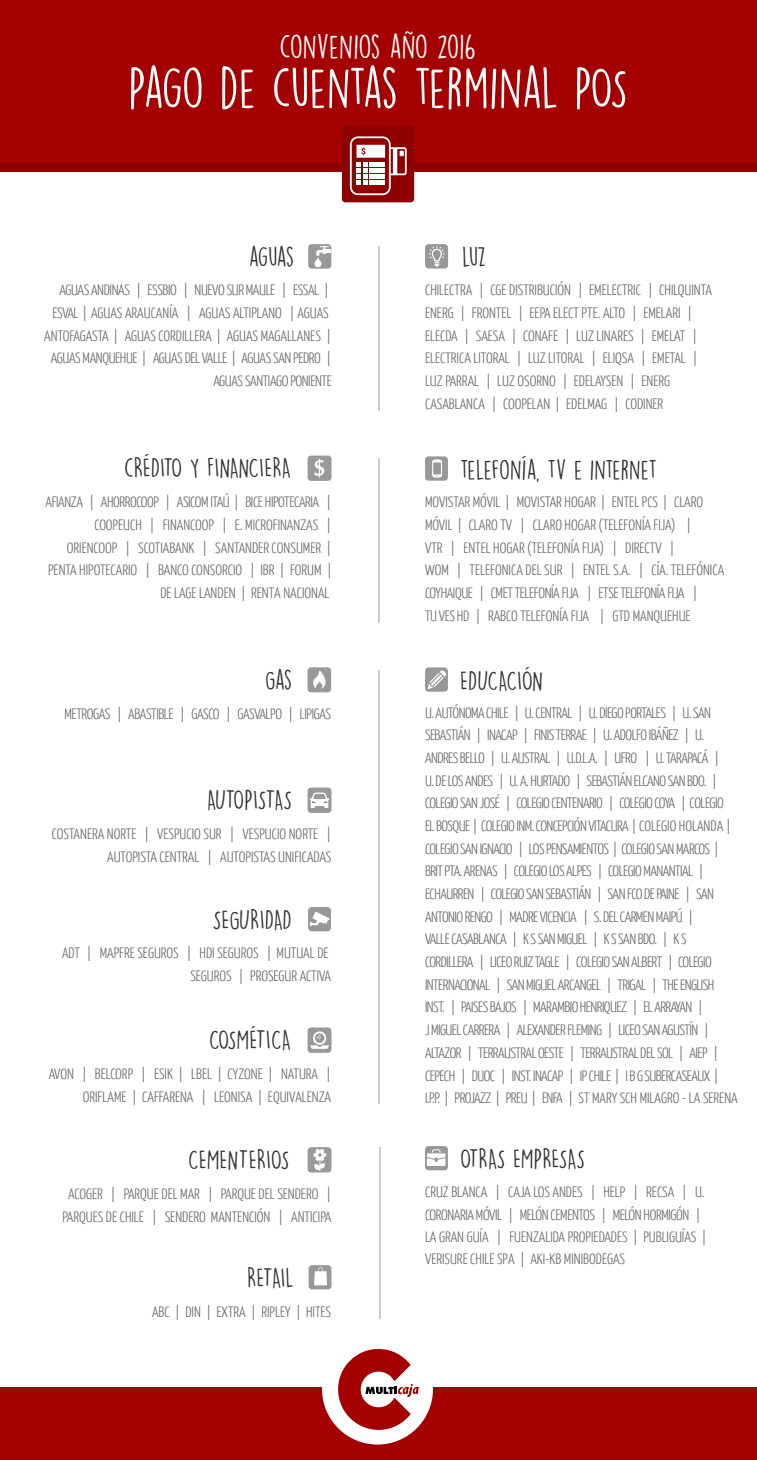
<style>
.page{position:relative;width:757px;height:1460px;background:#fff}
.page>*{position:absolute;margin:0;border:0;box-sizing:border-box;transform-origin:0 0}
.t1{font:51.6px "DK Lemon Yellow Sun";letter-spacing:-.03em;color:#fff}
.t2{font:30.2px "DK Lemon Yellow Sun";letter-spacing:-.01em;color:#fff}
.t3{font:25px "DK Lemon Yellow Sun";letter-spacing:-.01em;color:#333}
.t4{font:25px "DK Lemon Yellow Sun";letter-spacing:-.04em;color:#333}
.t5{font:300 15px/22.7px "Yanone Kaffeesatz";color:#666;text-align:right}
.t6{font:300 15px/22.7px "Yanone Kaffeesatz";letter-spacing:-.025em;color:#666;text-align:right}
</style>
<div class="page">
<hr style="left:380px;top:1147px;width:1px;height:172px;background:#999">
<div style="left:425px;top:456px;width:23px;height:25px;background:#989898;border-radius:4px"></div>
<svg style="left:432px;top:459px;width:10px;height:19px"></svg>
<div style="left:0;top:161px;width:757px;height:11px;background:#8e0000"></div>
<div style="left:0;top:0;width:757px;height:163px;background:#a40000"></div>
<div style="left:342px;top:126px;width:72px;height:76px;background:#8e0000;border-radius:4px"></div>
<hr style="left:379px;top:246px;width:1px;height:165px;background:#999">
<div style="left:425px;top:244px;width:23px;height:25px;background:#989898;border-radius:4px"></div>
<svg style="left:429px;top:246px;width:16px;height:21px"></svg>
<div style="left:308px;top:456px;width:24px;height:25px;background:#999;border-radius:4px"></div>
<svg style="left:314px;top:459px;width:10px;height:18px"></svg>
<div style="left:308px;top:244px;width:23px;height:25px;background:#989898;border-radius:4px"></div>
<svg style="left:315px;top:246px;width:16px;height:21px"></svg>
<hr style="left:379px;top:458px;width:1px;height:165px;background:#999">
<div style="left:425px;top:667px;width:23px;height:25px;background:#989898;border-radius:4px"></div>
<svg style="left:427px;top:670px;width:19px;height:19px"></svg>
<div style="left:308px;top:788px;width:24px;height:25px;background:#999;border-radius:4px"></div>
<svg style="left:310px;top:792px;width:19px;height:16px"></svg>
<div style="left:308px;top:907px;width:23px;height:24px;background:#989898;border-radius:4px"></div>
<svg style="left:310px;top:912px;width:20px;height:14px"></svg>
<div style="left:308px;top:667px;width:23px;height:25px;background:#999;border-radius:4px"></div>
<svg style="left:313px;top:670px;width:13px;height:19px"></svg>
<hr style="left:379px;top:670px;width:1px;height:434px;background:#999">
<div style="left:309px;top:1265px;width:23px;height:24px;background:#989898;border-radius:4px"></div>
<svg style="left:314px;top:1267px;width:13px;height:18px"></svg>
<div style="left:308px;top:1028px;width:24px;height:25px;background:#999;border-radius:4px"></div>
<svg style="left:310px;top:1031px;width:19px;height:18px"></svg>
<div style="left:425px;top:1146px;width:23px;height:24px;background:#989898;border-radius:4px"></div>
<svg style="left:427px;top:1149px;width:18px;height:17px"></svg>
<div style="left:308px;top:1147px;width:24px;height:26px;background:#999;border-radius:4px"></div>
<svg style="left:313px;top:1149px;width:13px;height:22px"></svg>
<svg style="left:350px;top:136px;width:57px;height:59px"></svg>
<div style="left:0;top:1387px;width:757px;height:73px;background:#a40000"></div>
<div style="left:322px;top:1334px;width:111px;height:111px;background:#fff;border-radius:50%"></div>
<svg style="left:338px;top:1349px;width:81px;height:81px"></svg>
<h2 class="t2" style="left:280px;top:27px;width:198px">CONVENIOS AÑO 2016</h2>
<h1 class="t1" style="left:128px;top:56px;width:501px">PAGO DE CUENTAS TERMINAL POS</h1>
<h3 class="t3" style="left:249px;top:241px;width:46px">AGUAS</h3>
<h3 class="t3" style="left:462px;top:241px;width:25px">LUZ</h3>
<p class="t6" style="left:44px;top:278px;width:289px">AGUAS ANDINAS | ESSBIO | NUEVO SUR MAULE | ESSAL | ESVAL | AGUAS ARAUCANÍA | AGUAS ALTIPLANO | AGUAS ANTOFAGASTA | AGUAS CORDILLERA | AGUAS MAGALLANES | AGUASMANQUEHUE | AGUAS DEL VALLE | AGUASSAN PEDRO | AGUASSANTIAGO PONIENTE</p>
<p class="t5" style="left:425px;top:278px;width:288px;text-align:left">CHILECTRA | CGE DISTRIBUCIÓN | EMELECTRIC | CHILQUINTA ENERG | FRONTEL | EEPA ELECT PTE. ALTO | EMELARI | ELECDA | SAESA | CONAFE | LUZ LINARES | EMELAT | ELECTRICA LITORAL | LUZ LITORAL | ELIQSA | EMETAL | LUZ PARRAL | LUZ OSORNO | EDELAYSEN | ENERG CASABLANCA | COOPELAN | EDELMAG | CODINER</p>
<h3 class="t3" style="left:124px;top:453px;width:169px">CRÉDITO Y FINANCIERA</h3>
<h3 class="t3" style="left:460px;top:454px;width:199px">TELEFONÍA, TV E INTERNET</h3>
<p class="t5" style="left:46px;top:490px;width:288px">AFIANZA | AHORROCOOP | ASICOMITAÚ | BICE HIPOTECARIA | COOPEUCH | FINANCOOP | E. MICROFINANZAS | ORIENCOOP | SCOTIABANK | SANTANDER CONSUMER | PENTA HIPOTECARIO | BANCO CONSORCIO | IBR | FORUM | DE LAGE LANDEN | RENTA NACIONAL</p>
<p class="t5" style="left:425px;top:490px;width:301px;text-align:left">MOVISTAR MÓVIL | MOVISTAR HOGAR | ENTEL PCS | CLARO MÓVIL | CLARO TV | CLARO HOGAR (TELEFONÍA FIJA) |<br>VTR | ENTEL HOGAR (TELEFONÍA FIJA) | DIRECTV |<br>WOM | TELEFONICA DEL SUR | ENTEL S.A. | CÍA. TELEFÓNICA COYHAIQUE | CMETTELEFONÍA FIJA | ETSETELEFONÍA FIJA |<br>TU VES HD | RABCO TELEFONÍA FIJA | GTD MANQUEHUE</p>
<h3 class="t3" style="left:265px;top:665px;width:29px">GAS</h3>
<p class="t6" style="left:65px;top:702px;width:268px">METROGAS | ABASTIBLE | GASCO | GASVALPO | LIPIGAS</p>
<h3 class="t4" style="left:207px;top:785px;width:86px">AUTOPISTAS</h3>
<p class="t5" style="left:52px;top:822px;width:281px">COSTANERA NORTE | VESPUCIO SUR | VESPUCIO NORTE |<br>AUTOPISTA CENTRAL | AUTOPISTAS UNIFICADAS</p>
<h3 class="t3" style="left:213px;top:904px;width:81px">SEGURIDAD</h3>
<p class="t5" style="left:62px;top:941px;width:271px">ADT | MAPFRE SEGUROS | HDI SEGUROS | MUTUAL DE<br>SEGUROS | PROSEGUR ACTIVA</p>
<h3 class="t3" style="left:209px;top:1024px;width:83px">COSMÉTICA</h3>
<p class="t5" style="left:49px;top:1062px;width:284px">AVON | BELCORP | ESIK | LBEL | CYZONE | NATURA |<br>ORIFLAME | CAFFARENA | LEONISA | EQUIVALENZA</p>
<h3 class="t3" style="left:460px;top:665px;width:84px">EDUCACIÓN</h3>
<p class="t6" style="left:425px;top:701px;width:314px;text-align:left">U. AUTÓNOMACHILE | U. CENTRAL | U. DIEGOPORTALES | U. SAN SEBASTIÁN | INACAP | FINIS TERRAE | U. ADOLFO IBÁÑEZ | U.<br>ANDRES BELLO | U. AUSTRAL | U.D.L.A. | UFRO | U. TARAPACÁ |<br>U. DELOS ANDES | U. A.HURTADO | SEBASTIÁNELCANO SAN BDO. | COLEGIOSAN JOSÉ | COLEGIO CENTENARIO | COLEGIOCOYA | COLEGIO<br>EL BOSQUE | COLEGIO INM.CONCEPCIÓNVITACURA | COLEGIO HOLANDA | COLEGIOSAN IGNACIO | LOSPENSAMIENTOS | COLEGIO SAN MARCOS | BRIT PTA. ARENAS | COLEGIOLOSALPES | COLEGIO MANANTIAL | ECHAURREN | COLEGIO SANSEBASTIÁN | SAN FCODE PAINE | SAN ANTONIORENGO | MADRE VICENCIA | S. DEL CARMEN MAIPÚ | VALLECASABLANCA | K S SANMIGUEL | K S SANBDO. | K S CORDILLERA | LICEO RUIZTAGLE | COLEGIO SAN ALBERT | COLEGIO INTERNACIONAL | SAN MIGUEL ARCANGEL | TRIGAL | THEENGLISH INST. | PAISES BAJOS | MARAMBIO HENRIQUEZ | EL ARRAYAN |<br>J MIGUELCARRERA | ALEXANDER FLEMING | LICEO SANAGUSTÍN | ALTAZOR | TERRAUSTRAL OESTE | TERRAUSTRALDEL SOL | AIEP | CEPECH | DUOC | INST. INACAP | IPCHILE | IB GSUBERCASEAUX |<br>I.P.P. | PROJAZZ | PREU | ENFA | ST MARY SCH MILAGRO - LA SERENA</p>
<h3 class="t3" style="left:188px;top:1144px;width:103px">CEMENTERIOS</h3>
<h3 class="t3" style="left:460px;top:1143px;width:126px">OTRAS EMPRESAS</h3>
<p class="t5" style="left:63px;top:1182px;width:270px;text-align:center">ACOGER | PARQUE DEL MAR | PARQUE DEL SENDERO |<br>PARQUES DE CHILE | SENDERO MANTENCIÓN | ANTICIPA</p>
<p class="t5" style="left:425px;top:1180px;width:283px;text-align:left">CRUZ BLANCA | CAJA LOS ANDES | HELP | RECSA | U.<br>CORONARIAMÓVIL | MELÓN CEMENTOS | MELÓN HORMIGÓN |<br>LA GRAN GUÍA | FUENZALIDA PROPIEDADES | PUBLIGUÍAS |</p>
<h3 class="t3" style="left:247px;top:1263px;width:48px">RETAIL</h3>
<p class="t5" style="left:152px;top:1300px;width:181px">ABC | DIN | EXTRA | RIPLEY | HITES</p>
<p class="t5" style="left:425px;top:1247px;width:202px">VERISURE CHILE SPA | AKI-KB MINIBODEGAS</p>
</div>
